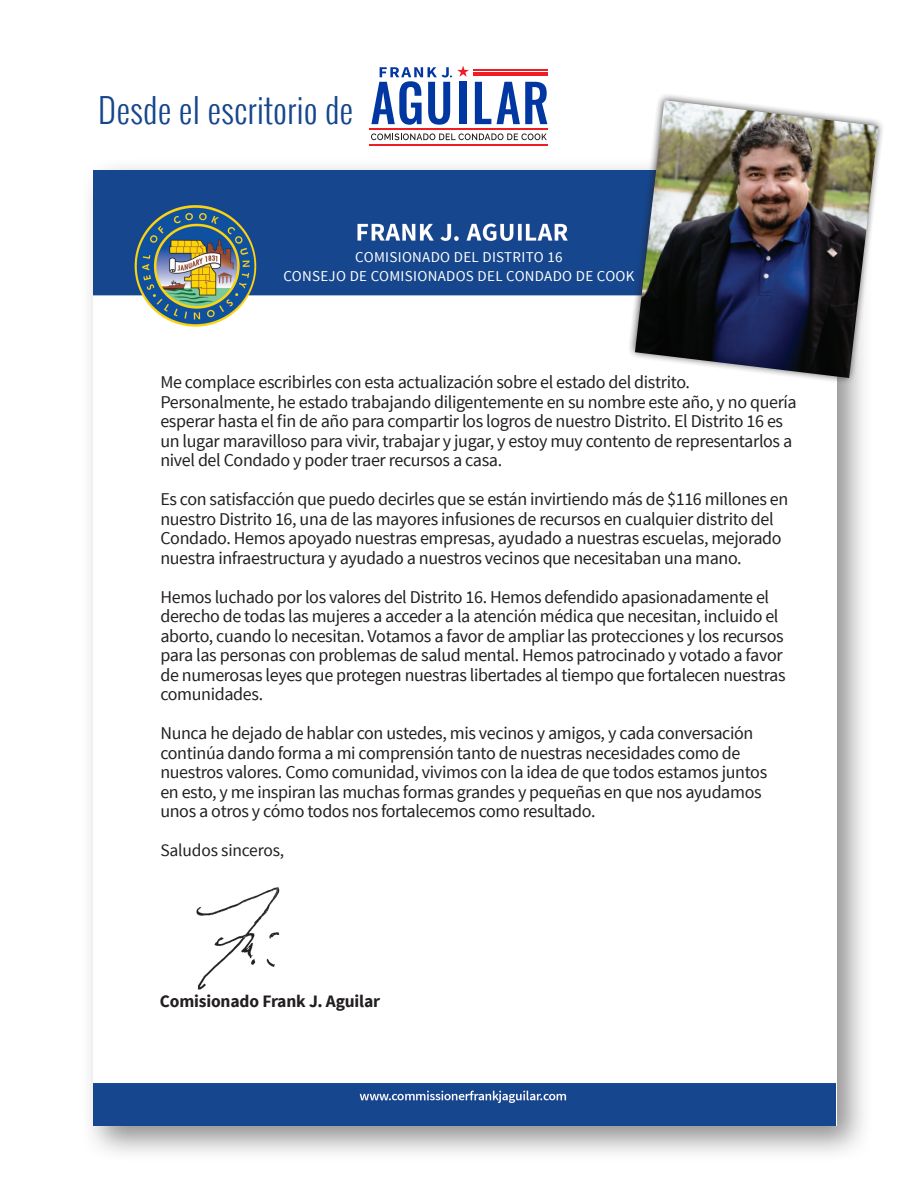
<style>
.page{position:relative;width:918px;height:1188px;background:#fff}
.page>*{position:absolute;margin:0;border:0;box-sizing:border-box;transform-origin:0 0}
.t1{font:300 33.75px "Oswald";letter-spacing:.01em;color:#16468d}
.t2{font:18px/19.5px "Source Sans Pro";letter-spacing:-.02em;color:#231f20}
.t3{font:700 17.4px "Source Sans Pro";letter-spacing:-.01em;color:#231f20}
.t4{font:17.4px "Source Sans Pro";letter-spacing:-.01em;color:#231f20}
.t5{font:15px "Source Sans Pro";letter-spacing:.02em;color:#fff}
</style>
<div class="page">
<div style="left:81px;top:157px;width:792px;height:1006px;background:#231f20;opacity:.51"></div>
<img style="left:94px;top:170px;width:742px;height:956px">
<svg style="left:626px;top:95px;width:257px;height:292px"></svg>
<img style="left:635px;top:100px;width:243px;height:278px">
<img style="left:187px;top:881px;width:107px;height:116px">
<svg style="left:371px;top:66px;width:98px;height:59px"></svg>
<div style="left:459px;top:82px;width:7px;height:42px;background:#0037a0"></div>
<svg style="left:475px;top:82px;width:16px;height:42px"></svg>
<svg style="left:497px;top:82px;width:50px;height:42px"></svg>
<hr style="left:473px;top:70px;width:74px;height:1px;background:#ee1d23">
<hr style="left:473px;top:72px;width:74px;height:2px;background:#ee1d23">
<hr style="left:473px;top:75px;width:74px;height:1px;background:#ee1d23">
<hr style="left:370px;top:128px;width:178px;height:2px;background:#ee1d23">
<hr style="left:370px;top:144px;width:178px;height:1px;background:#ee1d23">
<svg style="left:371px;top:133px;width:176px;height:7px"></svg>
<p class="t1" style="left:98px;top:86px;width:257px">Desde el escritorio de</p>
<p class="t5" style="left:355px;top:248px;width:209px">COMISIONADO DEL DISTRITO 16</p>
<p class="t5" style="left:283px;top:267px;width:353px">CONSEJO DE COMISIONADOS DEL CONDADO DE COOK</p>
<p class="t2" style="left:160px;top:373px;width:638px">Me complace escribirles con esta actualización sobre el estado del distrito.<br>Personalmente, he estado trabajando diligentemente en su nombre este año, y no quería esperar hasta el fin de año para compartir los logros de nuestro Distrito. El Distrito 16 es un lugar maravilloso para vivir, trabajar y jugar, y estoy muy contento de representarlos a nivel del Condado y poder traer recursos a casa.</p>
<p class="t2" style="left:160px;top:490px;width:629px">Es con satisfacción que puedo decirles que se están invirtiendo más de $116 millones en nuestro Distrito 16, una de las mayores infusiones de recursos en cualquier distrito del Condado. Hemos apoyado nuestras empresas, ayudado a nuestras escuelas, mejorado nuestra infraestructura y ayudado a nuestros vecinos que necesitaban una mano.</p>
<p class="t2" style="left:160px;top:587px;width:627px">Hemos luchado por los valores del Distrito 16. Hemos defendido apasionadamente el derecho de todas las mujeres a acceder a la atención médica que necesitan, incluido el aborto, cuando lo necesitan. Votamos a favor de ampliar las protecciones y los recursos para las personas con problemas de salud mental. Hemos patrocinado y votado a favor de numerosas leyes que protegen nuestras libertades al tiempo que fortalecen nuestras comunidades.</p>
<p class="t2" style="left:160px;top:724px;width:608px">Nunca he dejado de hablar con ustedes, mis vecinos y amigos, y cada conversación continúa dando forma a mi comprensión tanto de nuestras necesidades como de nuestros valores. Como comunidad, vivimos con la idea de que todos estamos juntos en esto, y me inspiran las muchas formas grandes y pequeñas en que nos ayudamos unos a otros y cómo todos nos fortalecemos como resultado.</p>
<p class="t4" style="left:160px;top:840px;width:125px">Saludos sinceros,</p>
<p class="t3" style="left:160px;top:990px;width:222px">Comisionado Frank J. Aguilar</p>
</div>
